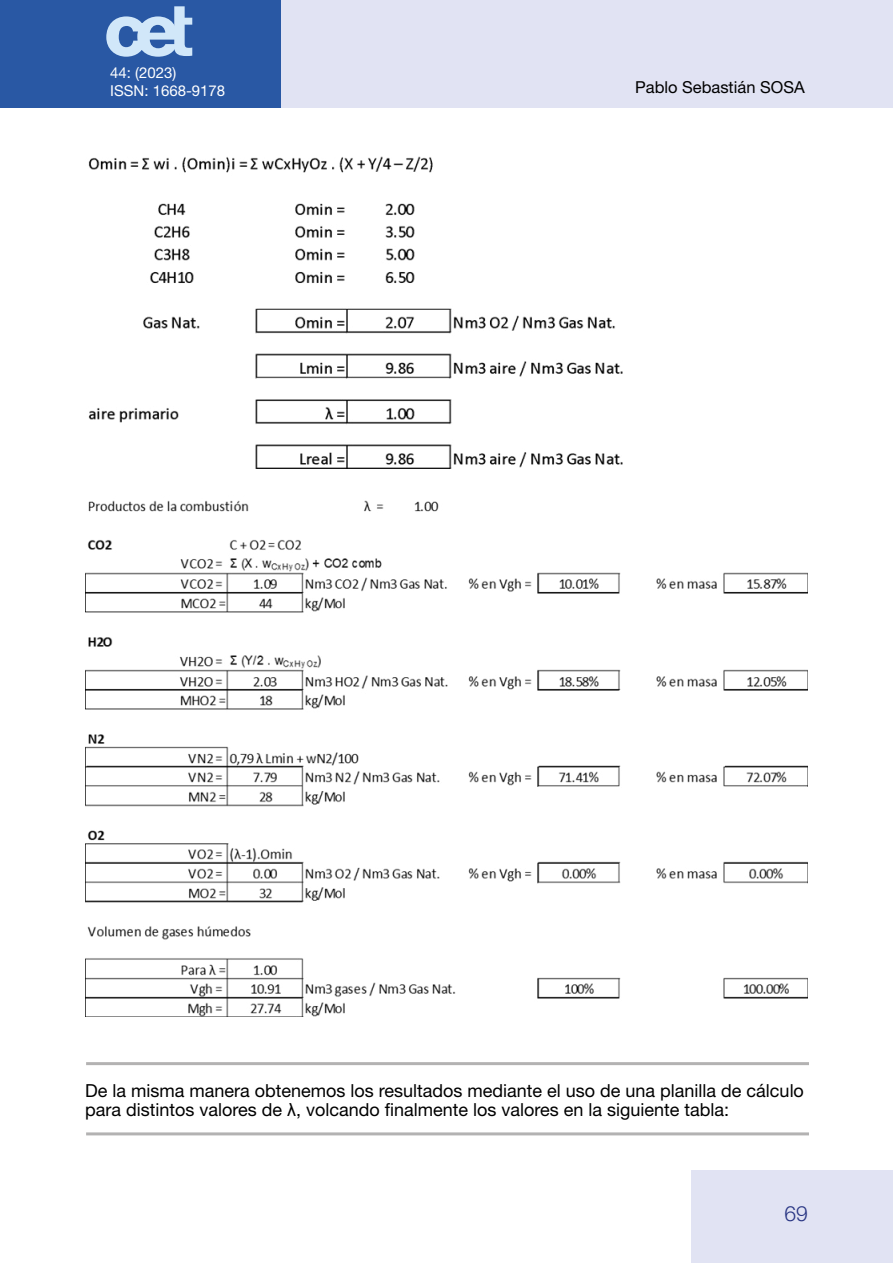
<style>
.page{position:relative;width:893px;height:1263px;background:#fff}
.page>*{position:absolute;margin:0;border:0;box-sizing:border-box;transform-origin:0 0}
.t1{font:300 21px "Helvetica Neue LT Std";color:#283583}
.RESUMEN{font:18px/19.4px "Helvetica Neue LT Std";color:#000}
.AUTORES{font:16.5px "Helvetica Neue LT Std";color:#000}
.t2{font:15px/18px "Helvetica Neue LT Std";color:#fff}
.s1{font-family:"Arial"}
</style>
<div class="page">
<div style="left:0;top:0;width:282px;height:108px;background:#2958a4"></div>
<hr style="left:0;top:0;width:1px;height:108px;background:#e1e3f3">
<div style="left:691px;top:1170px;width:202px;height:93px;background:#e1e3f3"></div>
<div style="left:282px;top:0;width:611px;height:108px;background:#e1e3f3"></div>
<svg style="left:106px;top:6px;width:86px;height:51px"></svg>
<img style="left:88px;top:156px;width:535px;height:312px">
<img style="left:85px;top:500px;width:723px;height:517px">
<hr style="left:86px;top:1062px;width:723px;height:3px;background:#b3b2b2">
<hr style="left:86px;top:1132px;width:723px;height:3px;background:#b3b2b2">
<p class="t2" style="left:110px;top:63px;width:117px">44: (2023)<br>ISSN: 1668-9178</p>
<p class="AUTORES" style="left:635px;top:77px;width:171px">Pablo Sebastián SOSA</p>
<p class="RESUMEN" style="left:85px;top:1080px;width:720px">De la misma manera obtenemos los resultados mediante el uso de una planilla de cálculo para distintos valores de <span class="s1">λ</span>, volcando finalmente los valores en la siguiente tabla:</p>
<p class="t1" style="left:785px;top:1201px;width:25px">69</p>
</div>
